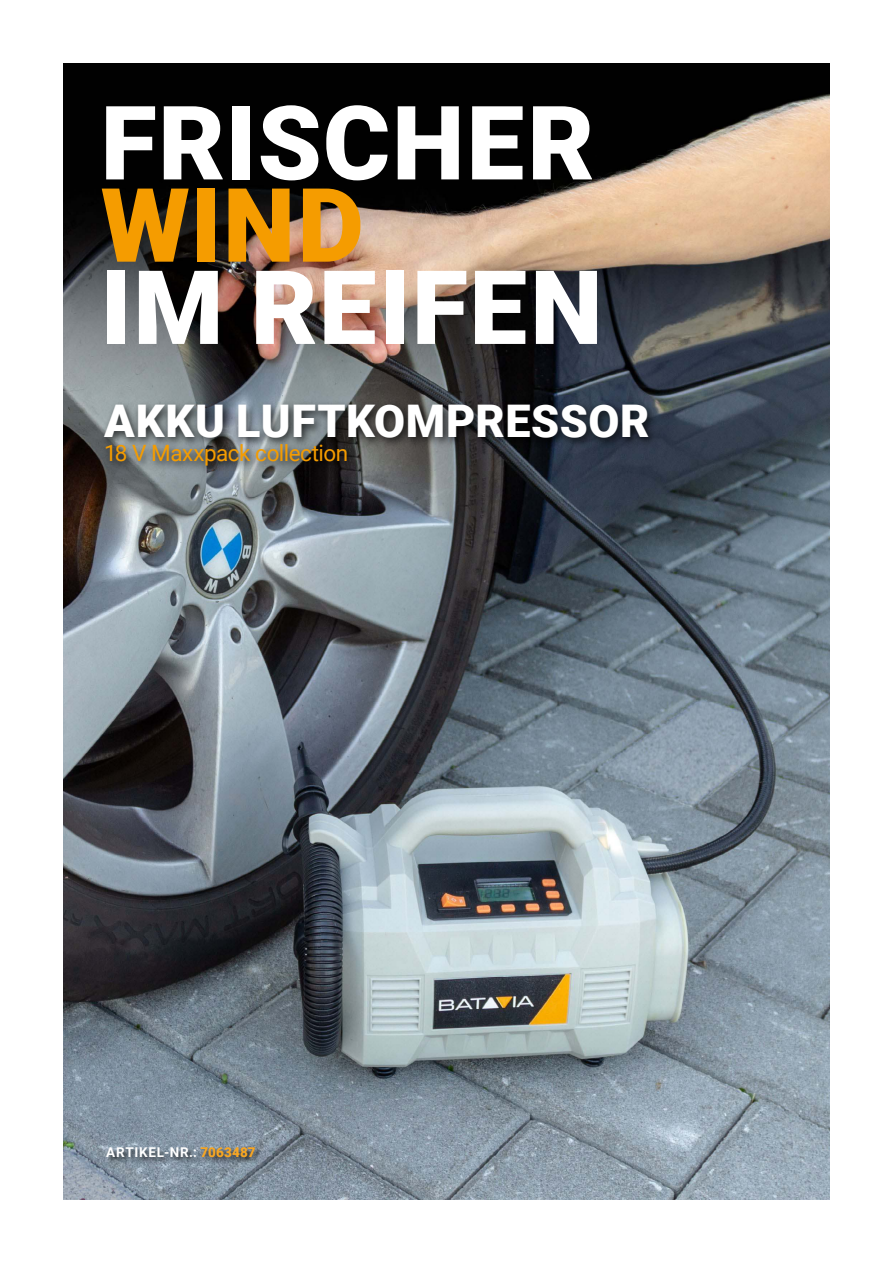
<style>
.page{position:relative;width:893px;height:1263px;background:#fff}
.page>*{position:absolute;margin:0;border:0;box-sizing:border-box;transform-origin:0 0}
.t1{font:900 102.75px "Roboto";letter-spacing:.015em;color:#fff}
.t2{font:900 102.75px "Roboto";color:#f59c00}
.t3{font:900 45px "Roboto";letter-spacing:.015em;color:#fff}
.t4{font:22.5px "Roboto";letter-spacing:-.025em;color:#f59c00}
.t5{font:700 13.5px "Roboto";letter-spacing:.055em;color:#fff}
.s1{font-weight:900;color:#f7a623}
</style>
<div class="page">
<img style="left:64px;top:64px;width:765px;height:1135px">
<div style="left:105px;top:1146px;width:157px;height:18px;background:#000;opacity:.75"></div>
<div style="left:100px;top:399px;width:559px;height:78px;background:#000;opacity:.75"></div>
<h1 class="t1" style="left:101px;top:84px;width:495px">FRISCHER</h1>
<h1 class="t2" style="left:101px;top:166px;width:265px">WIND</h1>
<h1 class="t1" style="left:101px;top:248px;width:503px">IM REIFEN</h1>
<h2 class="t3" style="left:104px;top:395px;width:547px">AKKU LUFTKOMPRESSOR</h2>
<p class="t4" style="left:104px;top:443px;width:245px">18 V Maxxpack collection</p>
<p class="t5" style="left:106px;top:1146px;width:151px">ARTIKEL-NR.: <span class="s1">7063487</span></p>
</div>
